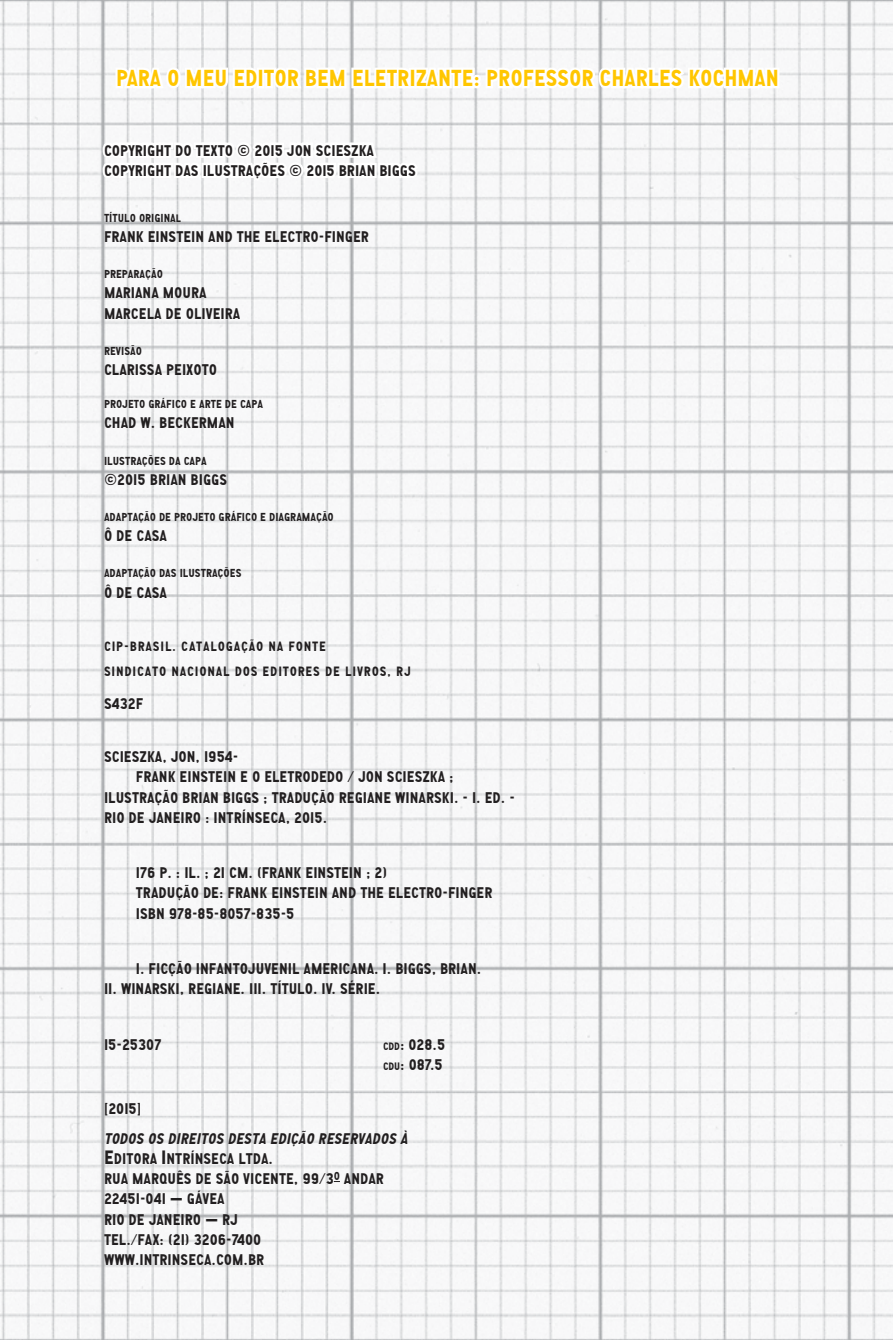
<style>
.page{position:relative;width:893px;height:1340px;background:#fff}
.page>*{position:absolute;margin:0;border:0;box-sizing:border-box;transform-origin:0 0}
.t1{font:27px "Science Fair JNL";color:#ffc600}
.t2{font:18px/20.2px "Science Fair JNL";color:#221f20}
.t3{font:15.75px/24.8px "Science Fair JNL";letter-spacing:.05em;color:#221f20}
.t4{font:13.5px "Science Fair JNL";color:#221f20}
.s1{font-size:12.6px}
.s2{font-style:italic}
.s3{font-size:22.5px}
</style>
<div class="page">
<img style="left:0;top:0;width:893px;height:1339px">
<svg style="left:113px;top:49px;width:364px;height:48px"></svg>
<div style="left:473px;top:80px;width:8px;height:8px;border:4px solid #fff;border-radius:50%"></div>
<div style="left:473px;top:75px;width:8px;height:8px;border:4px solid #fff;border-radius:50%"></div>
<svg style="left:483px;top:49px;width:299px;height:48px"></svg>
<svg style="left:100px;top:128px;width:321px;height:61px"></svg>
<h1 class="t1" style="left:116px;top:63px;width:664px">PARA O MEU EDITOR BEM ELETRIZANTE: PROFESSOR CHARLES KOCHMAN</h1>
<p class="t2" style="left:104px;top:139px;width:313px">COPYRIGHT DO TEXTO © 2015 JON SCIESZKA<br>COPYRIGHT DAS ILUSTRAÇÕES © 2015 BRIAN BIGGS</p>
<p class="t4" style="left:104px;top:210px;width:79px">TÍTULO ORIGINA<span class="s1">L</span></p>
<p class="t2" style="left:104px;top:225px;width:266px">FRANK EINSTEIN AND THE ELECTRO-FINGER</p>
<p class="t4" style="left:104px;top:266px;width:60px">PREPARAÇÃO</p>
<p class="t2" style="left:104px;top:281px;width:138px">MARIANA MOURA<br>MARCELA DE OLIVEIRA</p>
<p class="t4" style="left:104px;top:343px;width:39px">REVISÃO</p>
<p class="t2" style="left:104px;top:358px;width:115px">CLARISSA PEIXOTO</p>
<p class="t4" style="left:104px;top:396px;width:161px">PROJETO GRÁFICO E ARTE DE CAPA</p>
<p class="t2" style="left:104px;top:411px;width:132px">CHAD W. BECKERMAN</p>
<p class="t4" style="left:104px;top:453px;width:104px">ILUSTRAÇÕES DA CAPA</p>
<p class="t2" style="left:104px;top:468px;width:125px">©2015 BRIAN BIGGS</p>
<p class="t4" style="left:104px;top:509px;width:231px">ADAPTAÇÃO DE PROJETO GRÁFICO E DIAGRAMAÇÃO</p>
<p class="t2" style="left:104px;top:524px;width:65px">Ô DE CASA</p>
<p class="t4" style="left:104px;top:566px;width:139px">ADAPTAÇÃO DAS ILUSTRAÇÕES</p>
<p class="t2" style="left:104px;top:581px;width:65px">Ô DE CASA</p>
<p class="t3" style="left:104px;top:633px;width:308px">CIP-BRASIL. CATALOGAÇÃO NA FONTE<br>SINDICATO NACIONAL DOS EDITORES DE LIVROS, RJ</p>
<p class="t2" style="left:104px;top:692px;width:41px">S432F</p>
<p class="t2" style="left:104px;top:745px;width:136px">SCIESZKA, JON, 1954-</p>
<p class="t2" style="left:136px;top:765px;width:319px">FRANK EINSTEIN E O ELETRODEDO / JON SCIESZKA ;</p>
<p class="t2" style="left:104px;top:786px;width:412px">ILUSTRAÇÃO BRIAN BIGGS ; TRADUÇÃO REGIANE WINARSKI. - 1. ED. -</p>
<p class="t2" style="left:104px;top:806px;width:225px">RIO DE JANEIRO : INTRÍNSECA, 2015.</p>
<p class="t2" style="left:136px;top:861px;width:358px">176 P. : IL. ; 21 CM. (FRANK EINSTEIN ; 2)<br>TRADUÇÃO DE: FRANK EINSTEIN AND THE ELECTRO-FINGER<br>ISBN 978-85-8057-835-5</p>
<p class="t2" style="left:104px;top:957px;width:379px;text-indent:32px">1. FICÇÃO INFANTOJUVENIL AMERICANA. I. BIGGS, BRIAN.<br>II. WINARSKI, REGIANE. III. TÍTULO. IV. SÉRIE.</p>
<p class="t2" style="left:104px;top:1032px;width:59px">15-25307</p>
<p class="t2" style="left:383px;top:1032px;width:64px"><span class="s1">CDD</span>: 028.5<br><span class="s1">CDU</span>: 087.5</p>
<p class="t2" style="left:104px;top:1097px;width:39px">[2015]</p>
<p class="t2" style="left:104px;top:1126px;width:308px"><span class="s2">TODOS OS DIREITOS DESTA EDIÇÃO RESERVADOS À<br></span><span class="s3">E</span>DITORA <span class="s3">I</span>NTRÍNSECA LTDA.<br>RUA MARQUÊS DE SÃO VICENTE, 99/3<sup>O</sup> ANDAR<br>22451‑041 – GÁVEA<br>RIO DE JANEIRO – RJ<br>TEL./FAX: (21) 3206‑7400<br>WWW.INTRINSECA.COM.BR</p>
</div>
